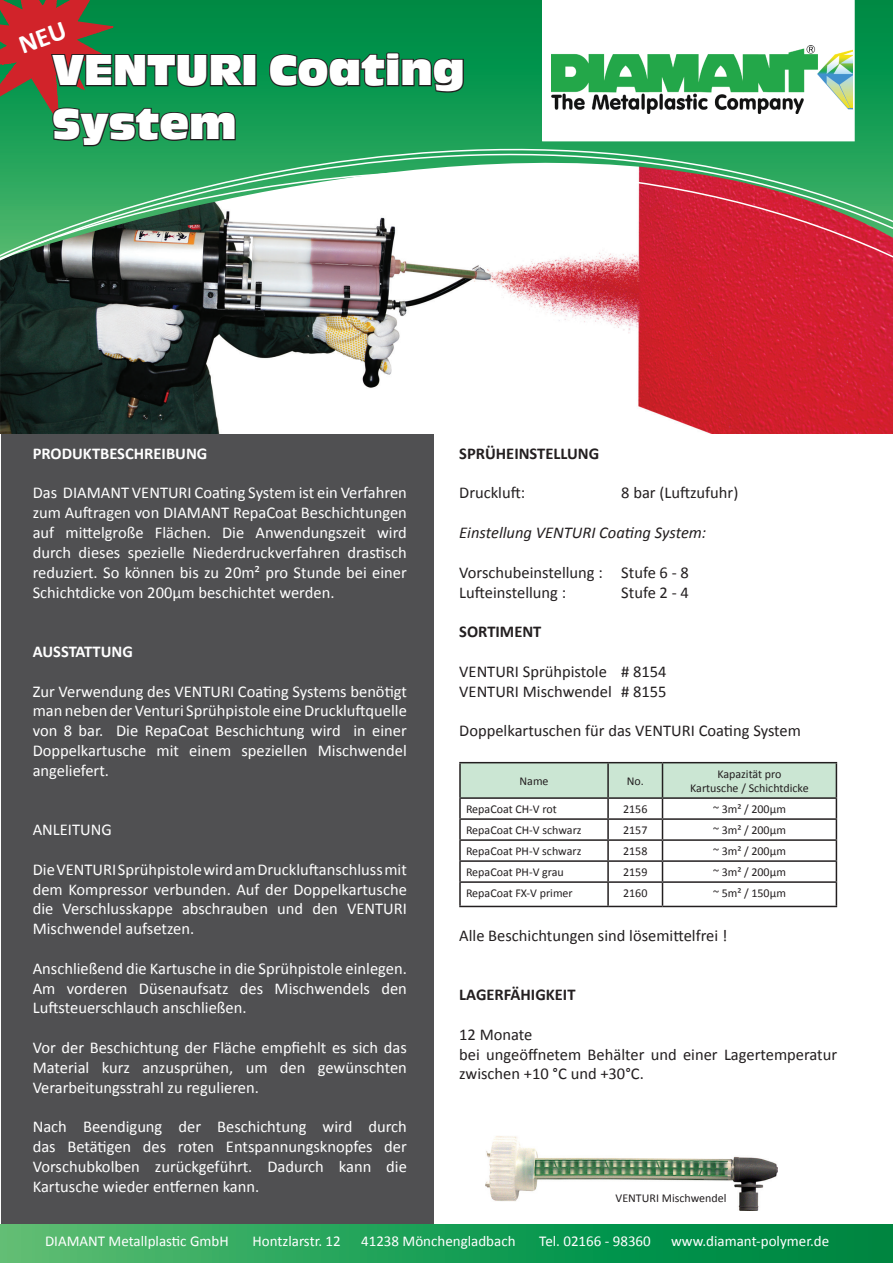
<style>
.page{position:relative;width:893px;height:1263px;background:#fff}
.page>*{position:absolute;margin:0;border:0;box-sizing:border-box;transform-origin:0 0}
.t1{font:45px/54px "Antique Oli Com";color:#fff}
.t2{font:16.5px/19.8px "Calibri";color:#fff;text-align:justify}
.t3{font:16.5px/19.8px "Calibri";color:#231f20}
.t4{font:700 16.5px "Calibri";color:#231f20}
.t5{font:italic 16.5px "Calibri";color:#231f20}
.t6{font:700 16.5px "Calibri";color:#fff}
.t7{font:15px "Calibri";color:#fff}
.t8{font:12px/14.4px "Calibri";color:#231f20;text-align:center}
</style>
<div class="page">
<div style="left:1px;top:107px;width:433px;height:1135px;background:#505052"></div>
<img style="left:0;top:316px;width:893px;height:117px">
<svg style="left:246px;top:0;width:647px;height:16px"></svg>
<svg style="left:0;top:16px;width:893px;height:300px"></svg>
<div style="left:0;top:1225px;width:893px;height:38px;background:linear-gradient(to right,#55bc71,#00833d)"></div>
<img style="left:486px;top:1136px;width:291px;height:74px">
<div style="left:243px;top:54px;width:14px;height:32px;border:2px solid #231f20"></div>
<svg style="left:268px;top:50px;width:197px;height:44px;background:#0a7842"></svg>
<hr style="left:459px;top:762px;width:149px;height:1px;background:#231f20">
<hr style="left:608px;top:762px;width:54px;height:1px;background:#231f20">
<hr style="left:662px;top:762px;width:175px;height:1px;background:#231f20">
<svg style="left:459px;top:763px;width:378px;height:143px"></svg>
<hr style="left:459px;top:906px;width:149px;height:1px;background:#231f20">
<hr style="left:608px;top:906px;width:54px;height:1px;background:#231f20">
<hr style="left:662px;top:906px;width:175px;height:1px;background:#231f20">
<svg style="left:0;top:0;width:246px;height:147px;background:#347141"></svg>
<h1 class="t1" style="left:52px;top:44px;width:414px">VENTURI Coating<br>System</h1>
<p class="t6" style="left:33px;top:443px;width:176px">PRODUKTBESCHREIBUNG</p>
<p class="t2" style="left:33px;top:483px;width:376px">Das DIAMANT VENTURI Coating System ist ein Verfahren zum Auftragen von DIAMANT RepaCoat Beschichtungen auf mittelgroße Flächen. Die Anwendungszeit wird durch dieses spezielle Niederdruckverfahren drastisch reduziert. So können bis zu 20m² pro Stunde bei einer Schichtdicke von 200µm beschichtet werden.</p>
<p class="t6" style="left:33px;top:641px;width:102px">AUSSTATTUNG</p>
<p class="t2" style="left:33px;top:681px;width:376px">Zur Verwendung des VENTURI Coating Systems benötigt man neben der Venturi Sprühpistole eine Druckluftquelle von 8 bar. Die RepaCoat Beschichtung wird in einer Doppelkartusche mit einem speziellen Mischwendel angeliefert.</p>
<p class="t2" style="left:33px;top:820px;width:81px">ANLEITUNG</p>
<p class="t2" style="left:33px;top:859px;width:376px">Die VENTURI Sprühpistole wird am Druckluftanschluss mit dem Kompressor verbunden. Auf der Doppelkartusche die Verschlusskappe abschrauben und den VENTURI Mischwendel aufsetzen.</p>
<p class="t2" style="left:33px;top:958px;width:376px">Anschließend die Kartusche in die Sprühpistole einlegen.<br>Am vorderen Düsenaufsatz des Mischwendels den Luftsteuerschlauch anschließen.</p>
<p class="t2" style="left:33px;top:1038px;width:376px">Vor der Beschichtung der Fläche empfiehlt es sich das Material kurz anzusprühen, um den gewünschten Verarbeitungsstrahl zu regulieren.</p>
<p class="t2" style="left:33px;top:1117px;width:376px">Nach Beendigung der Beschichtung wird durch das Betätigen des roten Entspannungsknopfes der Vorschubkolben zurückgeführt. Dadurch kann die Kartusche wieder entfernen kann.</p>
<p class="t4" style="left:459px;top:443px;width:141px">SPRÜHEINSTELLUNG</p>
<p class="t3" style="left:459px;top:483px;width:68px">Druckluft:</p>
<p class="t3" style="left:621px;top:483px;width:119px">8 bar (Luftzufuhr)</p>
<p class="t5" style="left:459px;top:521px;width:249px">Einstellung VENTURI Coating System:</p>
<p class="t3" style="left:459px;top:562px;width:231px">Vorschubeinstellung : Stufe 6 - 8<br>Lufteinstellung :</p>
<p class="t3" style="left:621px;top:582px;width:69px">Stufe 2 - 4</p>
<p class="t4" style="left:459px;top:621px;width:84px">SORTIMENT</p>
<p class="t3" style="left:459px;top:661px;width:209px">VENTURI Sprühpistole # 8154<br>VENTURI Mischwendel # 8155</p>
<p class="t3" style="left:459px;top:721px;width:343px">Doppelkartuschen für das VENTURI Coating System</p>
<p class="t8" style="left:519px;top:774px;width:31px">Name</p>
<p class="t8" style="left:627px;top:774px;width:19px">No.</p>
<p class="t8" style="left:690px;top:766px;width:120px">Kapazität pro<br>Kartusche / Schichtdicke</p>
<p class="t8" style="left:466px;top:802px;width:92px">RepaCoat CH-V rot</p>
<p class="t8" style="left:623px;top:802px;width:26px">2156</p>
<p class="t8" style="left:713px;top:802px;width:74px">~ 3m² / 200µm</p>
<p class="t8" style="left:466px;top:823px;width:117px">RepaCoat CH-V schwarz</p>
<p class="t8" style="left:623px;top:823px;width:26px">2157</p>
<p class="t8" style="left:713px;top:823px;width:74px">~ 3m² / 200µm</p>
<p class="t8" style="left:466px;top:844px;width:117px">RepaCoat PH-V schwarz</p>
<p class="t8" style="left:623px;top:844px;width:26px">2158</p>
<p class="t8" style="left:713px;top:844px;width:74px">~ 3m² / 200µm</p>
<p class="t8" style="left:466px;top:865px;width:99px">RepaCoat PH-V grau</p>
<p class="t8" style="left:623px;top:865px;width:26px">2159</p>
<p class="t8" style="left:713px;top:865px;width:74px">~ 3m² / 200µm</p>
<p class="t8" style="left:466px;top:886px;width:108px">RepaCoat FX-V primer</p>
<p class="t8" style="left:623px;top:886px;width:26px">2160</p>
<p class="t8" style="left:713px;top:886px;width:74px">~ 5m² / 150µm</p>
<p class="t3" style="left:459px;top:925px;width:270px">Alle Beschichtungen sind lösemittelfrei !</p>
<p class="t4" style="left:459px;top:984px;width:118px">LAGERFÄHIGKEIT</p>
<p class="t3" style="left:459px;top:1024px;width:379px">12 Monate<br>bei ungeöffnetem Behälter und einer Lagertemperatur zwischen +10 °C und +30°C.</p>
<p class="t8" style="left:615px;top:1191px;width:112px">VENTURI Mischwendel</p>
<p class="t7" style="left:45px;top:1231px;width:185px">DIAMANT Metallplastic GmbH</p>
<p class="t7" style="left:252px;top:1231px;width:90px">Hontzlarstr. 12</p>
<p class="t7" style="left:361px;top:1231px;width:156px">41238 Mönchengladbach</p>
<p class="t7" style="left:539px;top:1231px;width:113px">Tel. 02166 - 98360</p>
<p class="t7" style="left:671px;top:1231px;width:159px">www.diamant-polymer.de</p>
</div>
